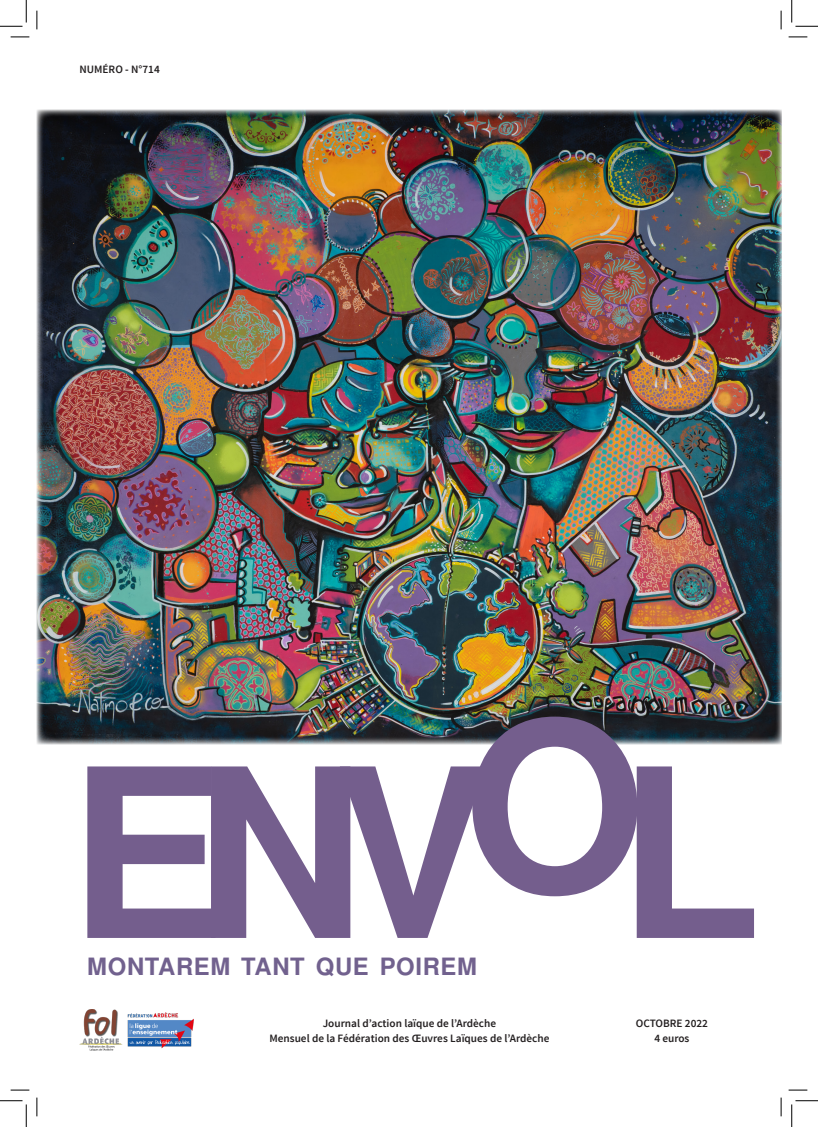
<style>
.page{position:relative;width:818px;height:1127px;background:#fff}
.page>*{position:absolute;margin:0;border:0;box-sizing:border-box;transform-origin:0 0}
.t1{font:700 235px "Nimbus San L";color:#745e8d}
.t2{font:700 23.88px "Nimbus San L";letter-spacing:.03em;color:#71618e}
.t3{font:600 11.25px/15px "Source Sans Pro";color:#231f20;text-align:center}
</style>
<div class="page">
<img style="left:79px;top:1009px;width:114px;height:41px">
<img style="left:37px;top:110px;width:745px;height:634px">
<svg style="left:11px;top:36px;width:18px;height:2px"></svg>
<svg style="left:788px;top:36px;width:19px;height:2px"></svg>
<svg style="left:11px;top:1089px;width:18px;height:1px"></svg>
<svg style="left:788px;top:1089px;width:19px;height:1px"></svg>
<svg style="left:36px;top:11px;width:2px;height:18px"></svg>
<svg style="left:36px;top:1097px;width:2px;height:18px"></svg>
<svg style="left:780px;top:11px;width:2px;height:18px"></svg>
<svg style="left:780px;top:1097px;width:2px;height:18px"></svg>
<svg style="left:0;top:0;width:27px;height:27px"></svg>
<svg style="left:0;top:1100px;width:27px;height:26px"></svg>
<svg style="left:791px;top:0;width:27px;height:27px"></svg>
<svg style="left:791px;top:1100px;width:27px;height:26px"></svg>
<p class="t3" style="left:79px;top:62px;width:82px">NUMÉRO - N°714</p>
<h1 class="t1" style="left:463px;top:662px;width:300px">OL</h1>
<h1 class="t1" style="left:69px;top:686px;width:133px">EN</h1>
<h2 class="t2" style="left:87px;top:949px;width:283px">MONTAREM TANT QUE</h2>
<h1 class="t1" style="left:334px;top:686px;width:158px">V</h1>
<h2 class="t2" style="left:380px;top:949px;width:99px">POIREM</h2>
<p class="t3" style="left:269px;top:1015px;width:281px">Journal d’action laïque de l’Ardèche<br>Mensuel de la Fédération des Œuvres Laïques de l’Ardèche</p>
<p class="t3" style="left:636px;top:1015px;width:74px">OCTOBRE 2022<br>4 euros</p>
</div>
